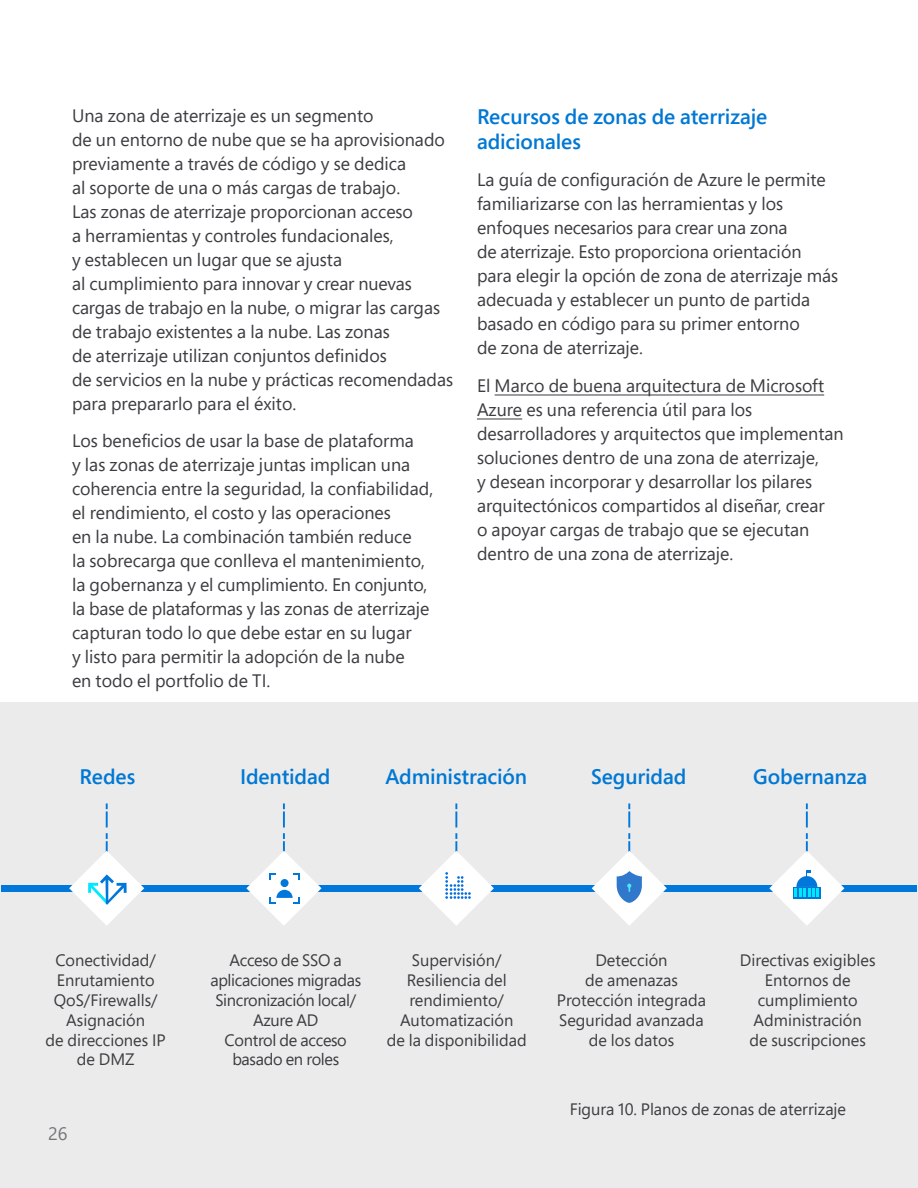
<style>
.page{position:relative;width:918px;height:1188px;background:#fff}
.page>*{position:absolute;margin:0;border:0;box-sizing:border-box;transform-origin:0 0}
.subtitle_14{font:600 21px/25.2px "Segoe Pro";letter-spacing:-.005em;color:#0078d4}
.Body_12_18_regular{font:18px/24px "Segoe Pro";color:#3c3c41}
.t1{font:18px "Segoe Pro";color:#75757a}
.t2{font:16.5px/19.8px "Segoe Pro";color:#3c3c41;text-align:center}
.t3{font:16.5px/19.8px "Segoe Pro";letter-spacing:-.02em;color:#3c3c41;text-align:center}
</style>
<div class="page">
<div style="left:0;top:702px;width:918px;height:486px;background:#ebebeb"></div>
<div style="left:1px;top:885px;width:916px;height:6px;background:#0077da"></div>
<svg style="left:769px;top:803px;width:75px;height:122px"></svg>
<svg style="left:419px;top:803px;width:75px;height:123px"></svg>
<svg style="left:69px;top:803px;width:75px;height:122px"></svg>
<svg style="left:592px;top:803px;width:75px;height:122px"></svg>
<svg style="left:246px;top:803px;width:75px;height:122px"></svg>
<hr style="left:495px;top:395px;width:329px;height:1px;background:#3c3c41">
<hr style="left:477px;top:419px;width:45px;height:1px;background:#3c3c41">
<p class="Body_12_18_regular" style="left:72px;top:103px;width:383px">Una zona de aterrizaje es un segmento<br>de un entorno de nube que se ha aprovisionado previamente a través de código y se dedica<br>al soporte de una o más cargas de trabajo.<br>Las zonas de aterrizaje proporcionan acceso<br>a herramientas y controles fundacionales,<br>y establecen un lugar que se ajusta<br>al cumplimiento para innovar y crear nuevas cargas de trabajo en la nube, o migrar las cargas de trabajo existentes a la nube. Las zonas<br>de aterrizaje utilizan conjuntos definidos<br>de servicios en la nube y prácticas recomendadas para prepararlo para el éxito.</p>
<p class="Body_12_18_regular" style="left:72px;top:428px;width:363px">Los beneficios de usar la base de plataforma<br>y las zonas de aterrizaje juntas implican una coherencia entre la seguridad, la confiabilidad, el rendimiento, el costo y las operaciones<br>en la nube. La combinación también reduce<br>la sobrecarga que conlleva el mantenimiento, la gobernanza y el cumplimiento. En conjunto, la base de plataformas y las zonas de aterrizaje capturan todo lo que debe estar en su lugar<br>y listo para permitir la adopción de la nube<br>en todo el portfolio de TI.</p>
<p class="subtitle_14" style="left:477px;top:103px;width:292px">Recursos de zonas de aterrizaje adicionales</p>
<p class="Body_12_18_regular" style="left:477px;top:168px;width:363px">La guía de configuración de Azure le permite familiarizarse con las herramientas y los enfoques necesarios para crear una zona<br>de aterrizaje. Esto proporciona orientación para elegir la opción de zona de aterrizaje más adecuada y establecer un punto de partida basado en código para su primer entorno<br>de zona de aterrizaje.</p>
<p class="Body_12_18_regular" style="left:477px;top:373px;width:368px">El Marco de buena arquitectura de Microsoft Azure es una referencia útil para los desarrolladores y arquitectos que implementan soluciones dentro de una zona de aterrizaje,<br>y desean incorporar y desarrollar los pilares arquitectónicos compartidos al diseñar, crear<br>o apoyar cargas de trabajo que se ejecutan dentro de una zona de aterrizaje.</p>
<p class="subtitle_14" style="left:80px;top:763px;width:57px">Redes</p>
<p class="subtitle_14" style="left:240px;top:763px;width:92px">Identidad</p>
<p class="subtitle_14" style="left:386px;top:763px;width:143px">Administración</p>
<p class="subtitle_14" style="left:591px;top:763px;width:97px">Seguridad</p>
<p class="subtitle_14" style="left:753px;top:763px;width:116px">Gobernanza</p>
<p class="t2" style="left:46px;top:950px;width:122px">Conectividad/<br>Enrutamiento<br>QoS/Firewalls/<br>Asignación<br>de direcciones IP de DMZ</p>
<p class="t3" style="left:210px;top:950px;width:152px">Acceso de SSO a aplicaciones migradas<br>Sincronización local/<br>Azure AD<br>Control de acceso basado en roles</p>
<p class="t2" style="left:387px;top:950px;width:142px">Supervisión/<br>Resiliencia del rendimiento/<br>Automatización<br>de la disponibilidad</p>
<p class="t2" style="left:557px;top:950px;width:151px">Detección<br>de amenazas<br>Protección integrada<br>Seguridad avanzada de los datos</p>
<p class="t2" style="left:740px;top:950px;width:137px">Directivas exigibles<br>Entornos de cumplimiento<br>Administración<br>de suscripciones</p>
<p class="t1" style="left:48px;top:1121px;width:21px">26</p>
<p class="t2" style="left:570px;top:1099px;width:278px">Figura 10. Planos de zonas de aterrizaje</p>
</div>
